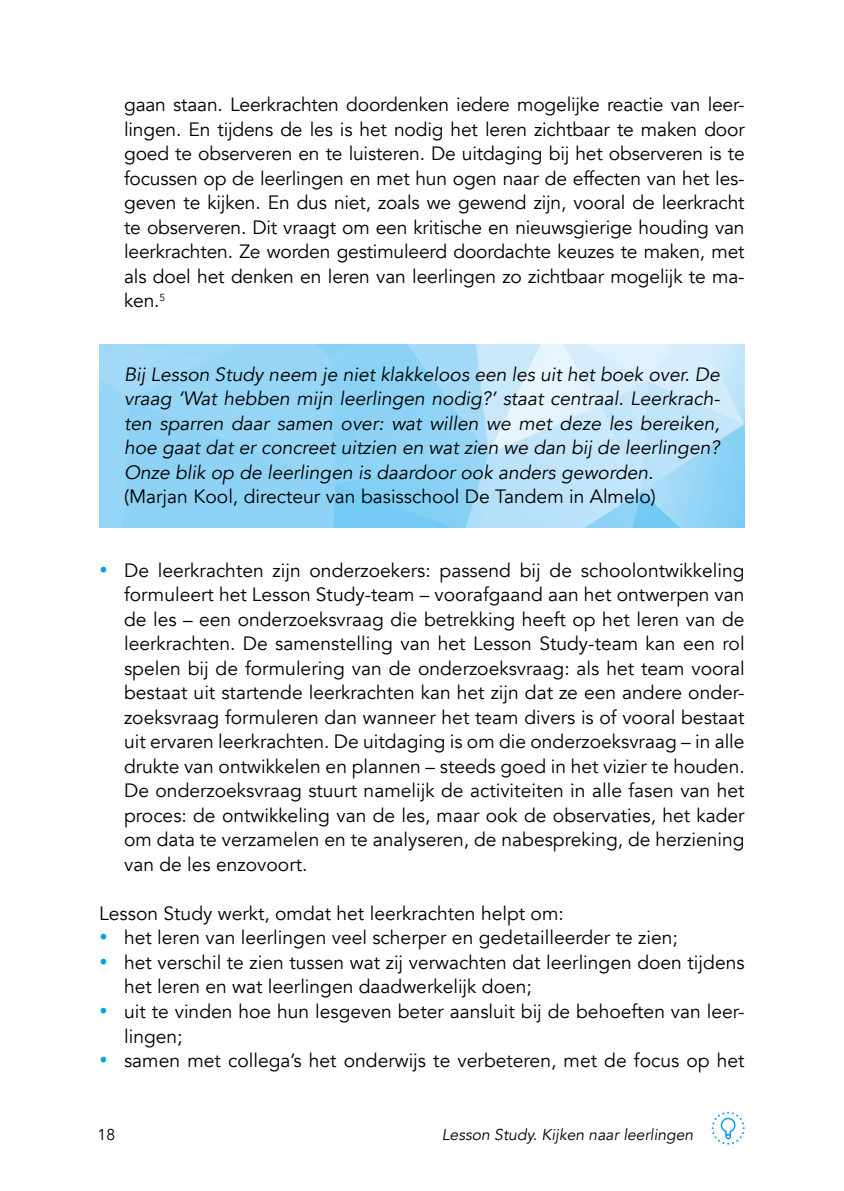
<style>
.page{position:relative;width:844px;height:1191px;background:#fff}
.page>*{position:absolute;margin:0;border:0;box-sizing:border-box;transform-origin:0 0}
.t1{font:19.25px/24.5px "Avenir";color:#000;text-align:justify}
.t2{font:italic 19.25px/24.5px "Avenir";color:#000;text-align:justify}
.t3{font:italic 15.75px "Avenir";color:#000}
.t4{font:15.75px "Avenir";color:#000}
.s1{color:#009fe3}
</style>
<div class="page">
<svg style="left:711px;top:1111px;width:33px;height:33px"></svg>
<img style="left:99px;top:344px;width:645px;height:184px">
<p class="t1" style="left:124px;top:92px;width:622px">gaan staan. Leerkrachten doordenken iedere mogelijke reactie van leer&shy;lingen. En tijdens de les is het nodig het leren zichtbaar te maken door goed te observeren en te luisteren. De uitdaging bij het observeren is te focussen op de leerlingen en met hun ogen naar de effecten van het les&shy;geven te kijken. En dus niet, zoals we gewend zijn, vooral de leerkracht te observeren. Dit vraagt om een kritische en nieuwsgierige houding van leerkrachten. Ze worden gestimuleerd doordachte keuzes te maken, met als doel het denken en leren van leerlingen zo zichtbaar mogelijk te ma&shy;ken.<sup>5</sup></p>
<p class="t2" style="left:124px;top:362px;width:597px">Bij Lesson Study neem je niet klakkeloos een les uit het boek over. De vraag ‘Wat hebben mijn leerlingen nodig?’ staat centraal. Leerkrach&shy;ten sparren daar samen over: wat willen we met deze les bereiken, hoe gaat dat er concreet uitzien en wat zien we dan bij de leerlingen?<br>Onze blik op de leerlingen is daardoor ook anders geworden.</p>
<p class="t1" style="left:124px;top:485px;width:533px">(Marjan Kool, directeur van basisschool De Tandem in Almelo)</p>
<p class="t1" style="left:124px;top:558px;width:622px;text-indent:-25px"><span class="s1">•</span> De leerkrachten zijn onderzoekers: passend bij de schoolontwikkeling formuleert het Lesson Study-team – voorafgaand aan het ontwerpen van de les – een onderzoeksvraag die betrekking heeft op het leren van de leerkrachten. De samenstelling van het Lesson Study-team kan een rol spelen bij de formulering van de onderzoeksvraag: als het team vooral bestaat uit startende leerkrachten kan het zijn dat ze een andere onder&shy;zoeksvraag formuleren dan wanneer het team divers is of vooral bestaat uit ervaren leerkrachten. De uitdaging is om die onderzoeksvraag – in alle drukte van ontwikkelen en plannen – steeds goed in het vizier te houden.<br>De onderzoeksvraag stuurt namelijk de activiteiten in alle fasen van het proces: de ontwikkeling van de les, maar ook de observaties, het kader om data te verzamelen en te analyseren, de nabespreking, de herziening van de les enzovoort.</p>
<p class="t1" style="left:99px;top:901px;width:466px">Lesson Study werkt, omdat het leerkrachten helpt om:</p>
<p class="t1" style="left:99px;top:926px;width:580px"><span class="s1">•</span> het leren van leerlingen veel scherper en gedetailleerder te zien;</p>
<p class="t1" style="left:124px;top:950px;width:622px;text-indent:-25px"><span class="s1">•</span> het verschil te zien tussen wat zij verwachten dat leerlingen doen tijdens het leren en wat leerlingen daadwerkelijk doen;</p>
<p class="t1" style="left:124px;top:999px;width:622px;text-indent:-25px"><span class="s1">•</span> uit te vinden hoe hun lesgeven beter aansluit bij de behoeften van leer&shy;lingen;</p>
<p class="t1" style="left:99px;top:1048px;width:646px"><span class="s1">•</span> samen met collega’s het onderwijs te verbeteren, met de focus op het</p>
<p class="t4" style="left:98px;top:1125px;width:19px">18</p>
<p class="t3" style="left:441px;top:1125px;width:253px">Lesson Study. Kijken naar leerlingen</p>
</div>
